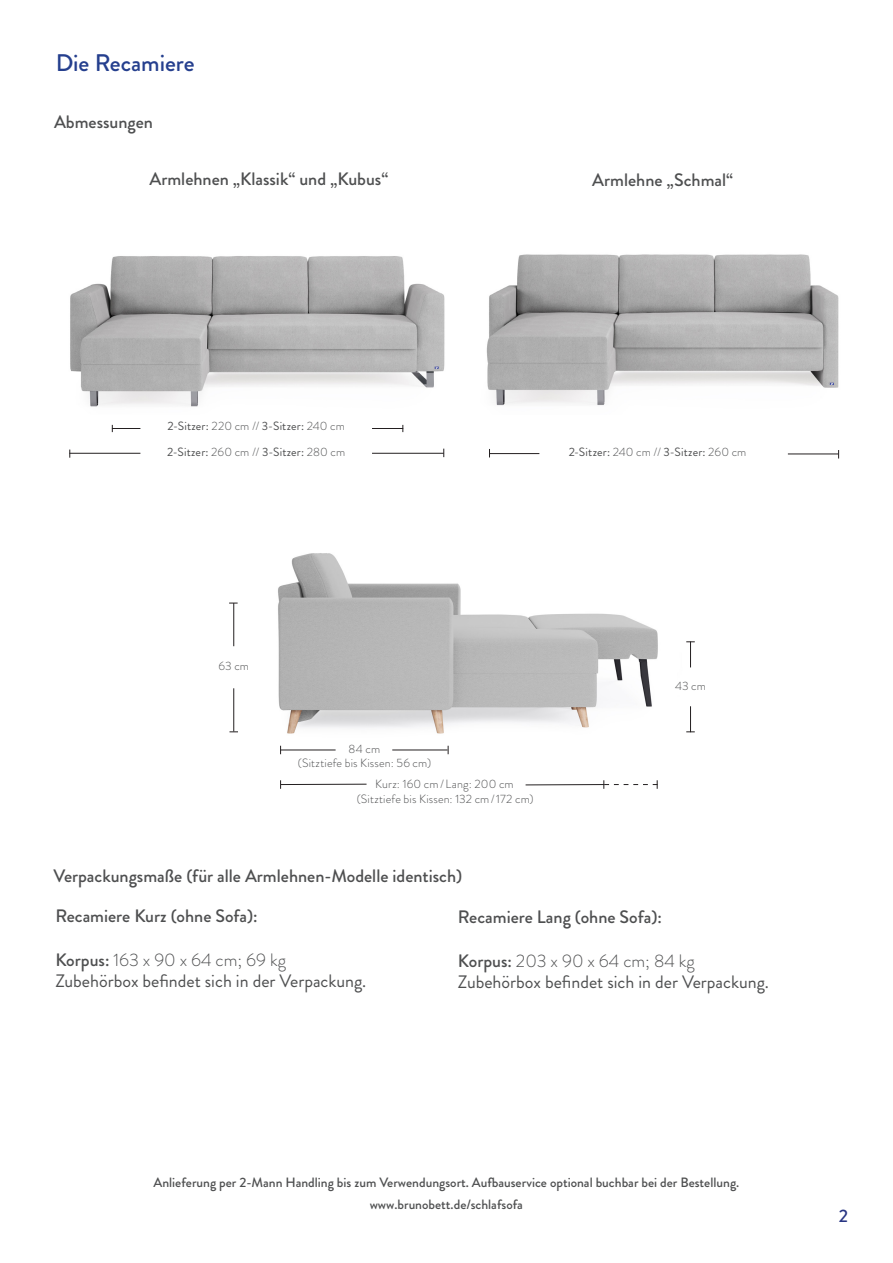
<style>
.page{position:relative;width:893px;height:1263px;background:#fff}
.page>*{position:absolute;margin:0;border:0;box-sizing:border-box;transform-origin:0 0}
.t1{font:500 24px "Brandon Grotesque";color:#253f8e}
.t2{font:500 18px "Brandon Grotesque";color:#4e4f50}
.t3{font:18px/21.6px "Brandon Grotesque";color:#4e4f50}
.t4{font:500 18px "Brandon Grotesque";color:#283583}
.t5{font:500 13.5px/22px "Brandon Grotesque";color:#4e4f50;text-align:center}
.t6{font:12px "Brandon Grotesque";letter-spacing:.015em;color:#4e4f50}
.t7{font:300 12px "Brandon Grotesque";letter-spacing:.01em;color:#4e4f50}
.s1{font-weight:300}
.s2{font-weight:500}
</style>
<div class="page">
<img style="left:70px;top:256px;width:375px;height:151px">
<img style="left:486px;top:254px;width:353px;height:152px">
<hr style="left:69px;top:453px;width:71px;height:1px;background:#231f20">
<hr style="left:372px;top:453px;width:72px;height:1px;background:#231f20">
<hr style="left:372px;top:428px;width:31px;height:1px;background:#231f20">
<svg style="left:112px;top:425px;width:28px;height:7px"></svg>
<hr style="left:489px;top:453px;width:50px;height:1px;background:#231f20">
<hr style="left:788px;top:454px;width:50px;height:1px;background:#231f20">
<img style="left:278px;top:553px;width:417px;height:197px">
<hr style="left:233px;top:688px;width:1px;height:43px;background:#231f20">
<hr style="left:233px;top:603px;width:1px;height:43px;background:#231f20">
<hr style="left:280px;top:750px;width:56px;height:1px;background:#231f20">
<hr style="left:392px;top:750px;width:56px;height:1px;background:#231f20">
<hr style="left:281px;top:784px;width:86px;height:1px;background:#231f20">
<hr style="left:526px;top:784px;width:78px;height:1px;background:#231f20">
<svg style="left:603px;top:780px;width:55px;height:9px"></svg>
<svg style="left:686px;top:706px;width:9px;height:26px"></svg>
<svg style="left:686px;top:641px;width:9px;height:26px"></svg>
<h1 class="t1" style="left:56px;top:46px;width:141px">Die Recamiere</h1>
<p class="t2" style="left:54px;top:110px;width:101px">Abmessungen</p>
<p class="t2" style="left:149px;top:167px;width:240px">Armlehnen „Klassik“ und „Kubus“</p>
<p class="t2" style="left:592px;top:168px;width:142px">Armlehne „Schmal“</p>
<p class="t6" style="left:167px;top:418px;width:179px">2-Sitzer: <span class="s1">220 cm //</span> 3-Sitzer: <span class="s1">240 cm</span></p>
<p class="t6" style="left:167px;top:443px;width:179px">2-Sitzer: <span class="s1">260 cm //</span> 3-Sitzer: <span class="s1">280 cm</span></p>
<p class="t6" style="left:569px;top:444px;width:179px">2-Sitzer: <span class="s1">240 cm //</span> 3-Sitzer: <span class="s1">260 cm</span></p>
<p class="t7" style="left:218px;top:657px;width:32px">63 cm</p>
<p class="t7" style="left:349px;top:741px;width:33px">84 cm</p>
<p class="t7" style="left:375px;top:775px;width:140px">Kurz: 160 cm/ Lang: 200 cm</p>
<p class="t7" style="left:298px;top:754px;width:135px">(Sitztiefe bis Kissen: 56 cm)</p>
<p class="t7" style="left:357px;top:791px;width:178px">(Sitztiefe bis Kissen: 132 cm/172 cm)</p>
<p class="t7" style="left:675px;top:678px;width:32px">43 cm</p>
<p class="t2" style="left:54px;top:863px;width:410px">Verpackungsmaße (für alle Armlehnen-Modelle identisch)</p>
<p class="t2" style="left:55px;top:904px;width:204px">Recamiere Kurz (ohne Sofa):</p>
<p class="t3" style="left:55px;top:949px;width:312px"><span class="s2">Korpus:</span> <span class="s1">163 x 90 x 64 cm; 69 kg<br></span>Zubehörbox befindet sich in der Verpackung.</p>
<p class="t2" style="left:458px;top:905px;width:206px">Recamiere Lang (ohne Sofa):</p>
<p class="t3" style="left:458px;top:950px;width:312px"><span class="s2">Korpus:</span> <span class="s1">203 x 90 x 64 cm; 84 kg<br></span>Zubehörbox befindet sich in der Verpackung.</p>
<p class="t5" style="left:153px;top:1172px;width:587px">Anlieferung per 2-Mann Handling bis zum Verwendungsort. Aufbauservice optional buchbar bei der Bestellung. www.brunobett.de/schlafsofa</p>
<p class="t4" style="left:839px;top:1203px;width:11px">2</p>
</div>
